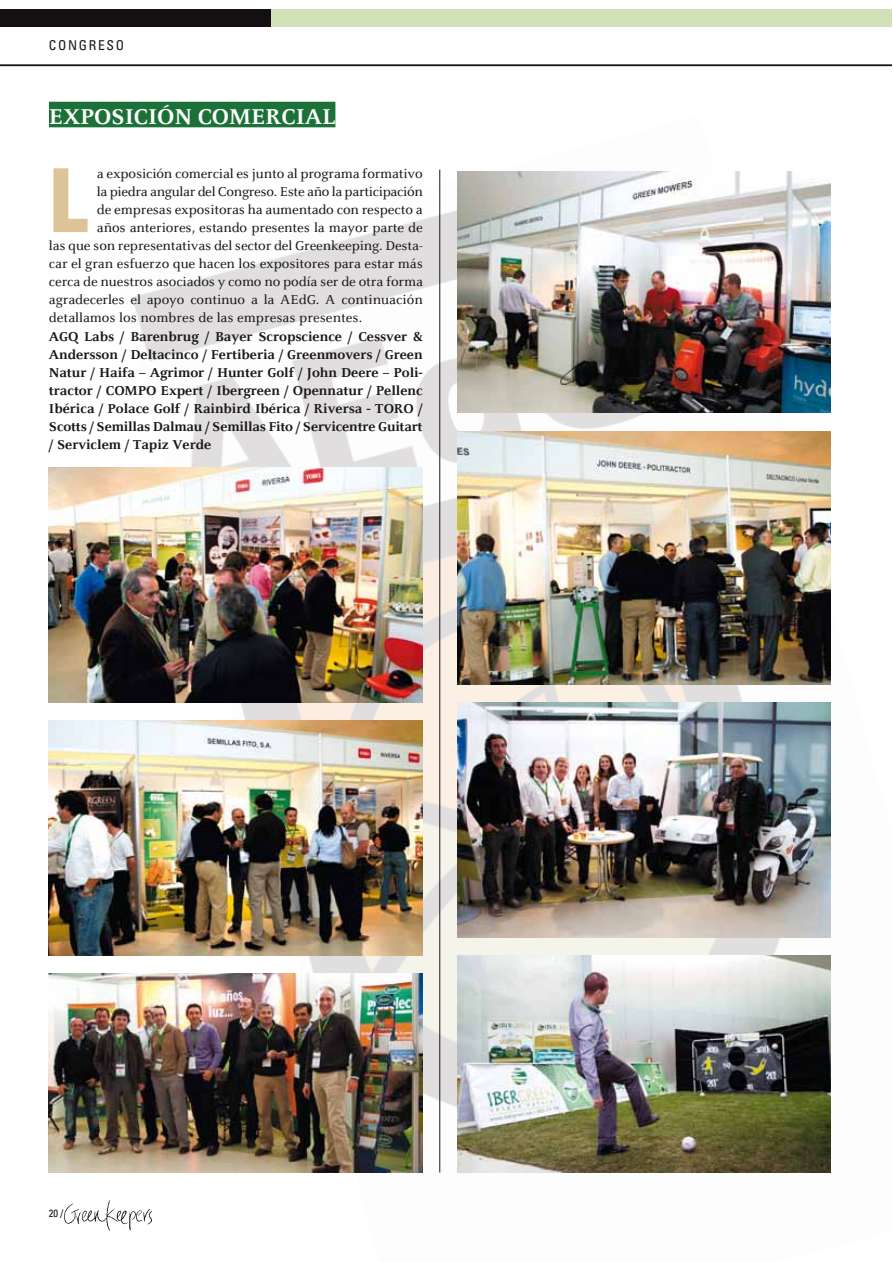
<style>
.page{position:relative;width:893px;height:1263px;background:#fff}
.page>*{position:absolute;margin:0;border:0;box-sizing:border-box;transform-origin:0 0}
.t1{font:900 condensed 91.05px "Interstate";color:#ddc498}
.t2{font:700 22.65px "Celeste ST";letter-spacing:-.005em;color:#fff}
.t3{font:13.5px "Celeste ST";letter-spacing:-.01em;color:#1a171c}
.t4{font:700 13.5px/18.1px "Celeste ST";letter-spacing:-.02em;color:#1a171c;text-align:justify}
.t5{font:condensed 13.5px "Univers LT Std";letter-spacing:.125em;color:#1a171c}
.t6{font:condensed 10.5px "Univers LT Std";color:#1a171c}
.s1{color:#010000}
</style>
<div class="page">
<img style="left:64px;top:1200px;width:50px;height:31px">
<img style="left:114px;top:115px;width:717px;height:1116px">
<div style="left:1px;top:10px;width:891px;height:17px;background:#d1e1b7"></div>
<div style="left:1px;top:10px;width:270px;height:17px;background:#140f11"></div>
<hr style="left:1px;top:65px;width:891px;height:1px;background:#1a171c">
<img style="left:457px;top:171px;width:374px;height:242px">
<img style="left:457px;top:431px;width:374px;height:253px">
<img style="left:49px;top:974px;width:374px;height:199px">
<img style="left:457px;top:702px;width:374px;height:235px">
<img style="left:457px;top:956px;width:374px;height:217px">
<img style="left:49px;top:467px;width:374px;height:235px">
<img style="left:49px;top:720px;width:374px;height:236px">
<div style="left:49px;top:102px;width:286px;height:25px;background:#1c7138"></div>
<hr style="left:439px;top:170px;width:1px;height:1003px;background:#1a171c">
<p class="t5" style="left:49px;top:37px;width:77px">CONGRESO</p>
<h2 class="t2" style="left:49px;top:106px;width:288px">EXPOSICIÓN COMERCIAL</h2>
<h1 class="t1" style="left:49px;top:166px;width:42px">L</h1>
<p class="t3" style="left:97px;top:168px;width:327px">a exposición comercial es junto al programa formativo</p>
<p class="t3" style="left:97px;top:186px;width:327px">la piedra angular del Congreso. Este año la participación</p>
<p class="t3" style="left:97px;top:204px;width:327px">de empresas expositoras ha aumentado con respecto a</p>
<p class="t3" style="left:97px;top:222px;width:327px">años anteriores, estando presentes la mayor parte de</p>
<p class="t3" style="left:49px;top:240px;width:375px">las que son representativas del sector del Greenkeeping. Desta-</p>
<p class="t3" style="left:49px;top:258px;width:375px">car el gran esfuerzo que hacen los expositores para estar más</p>
<p class="t3" style="left:49px;top:276px;width:375px">cerca de nuestros asociados y como no podía ser de otra forma</p>
<p class="t3" style="left:49px;top:294px;width:375px">agradecerles el apoyo continuo a la AEdG. A continuación</p>
<p class="t3" style="left:49px;top:313px;width:315px">detallamos los nombres de las empresas presentes.</p>
<p class="t4" style="left:49px;top:328px;width:375px">AGQ Labs / Barenbrug / Bayer Scropscience / Cessver &amp; Andersson / Deltacinco / Fertiberia / Greenmovers / Green Natur / Haifa – Agrimor / Hunter Golf / John Deere – Poli&shy;tractor / COMPO Expert / Ibergreen / Opennatur / Pellenc Ibérica / Polace Golf / Rainbird Ibérica / Riversa - TORO / Scotts / Semillas Dalmau / Semillas Fito / Servicentre Guitart / Serviclem / Tapiz Verde</p>
<p class="t6" style="left:49px;top:1208px;width:16px">20 <span class="s1">/</span></p>
</div>
